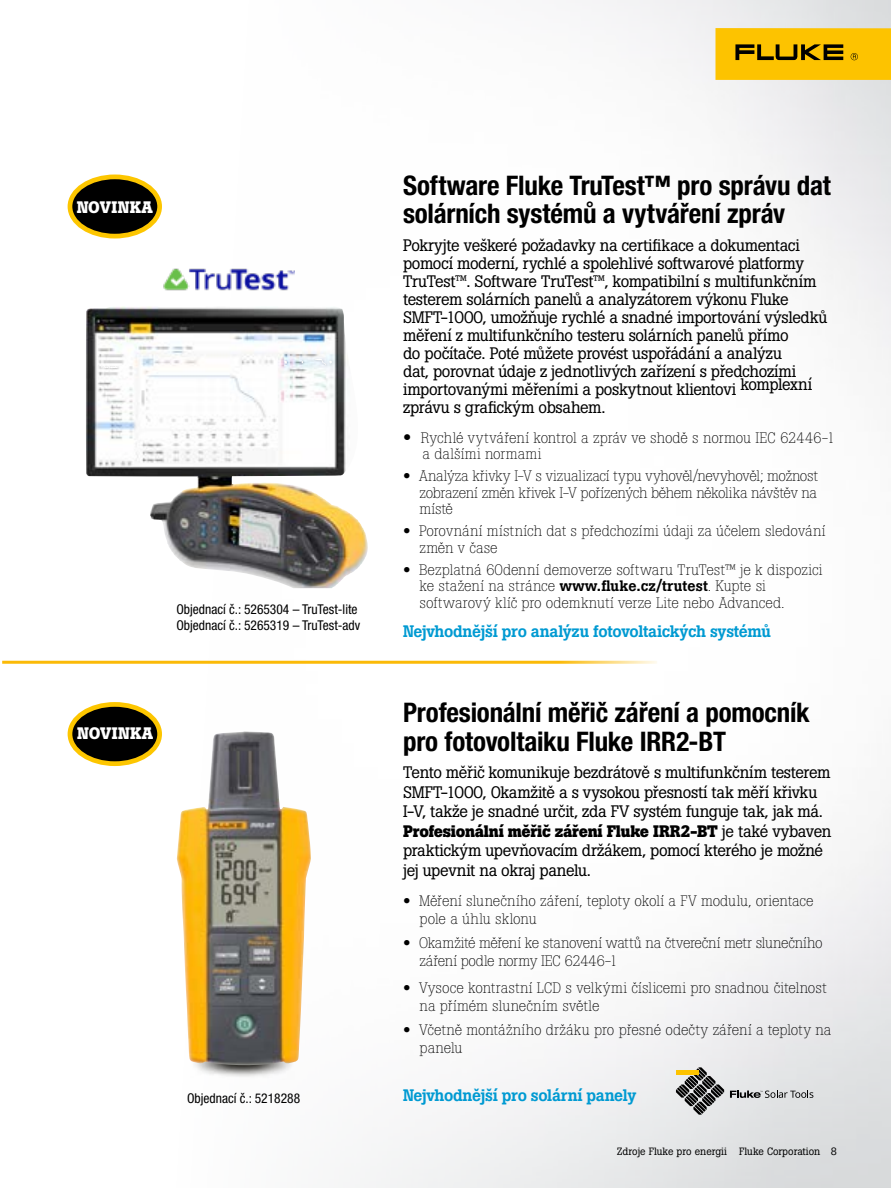
<style>
.page{position:relative;width:891px;height:1188px;background:#fff}
.page>*{position:absolute;margin:0;border:0;box-sizing:border-box;transform-origin:0 0}
.t1{font:700 condensed 27px/28.5px "Helvetica Neue LT Pro";letter-spacing:-.005em;color:#000}
.t2{font:16.5px/18px "Boton Pro";letter-spacing:-.02em;color:#000}
.t3{font:500 16.5px "Boton Pro";letter-spacing:-.02em;color:#009ad2}
.t4{font:700 16.5px "Boton Pro";letter-spacing:.02em;color:#fff}
.t5{font:300 15px/16.5px "Boton Pro";letter-spacing:-.005em;color:#000}
.t6{font:condensed 13.5px/16.2px "Helvetica Neue LT Pro";color:#000}
.t7{font:10.5px "Boton Pro";color:#000}
.s1{font-family:"Helvetica Neue LT Pro";font-weight:100;font-stretch:expanded;font-size:16.5px}
.s2{font-family:"Helvetica Neue LT Pro";font-weight:100;font-stretch:expanded}
.s3{font-weight:500}
.s4{font-weight:700}
</style>
<div class="page">
<img style="left:2px;top:0;width:889px;height:1188px">
<hr style="left:0;top:0;width:1px;height:131px;background:#6bb9cf">
<svg style="left:676px;top:1067px;width:48px;height:48px;background:#909091"></svg>
<div style="left:676px;top:1070px;width:23px;height:5px;background:#fdc300"></div>
<svg style="left:730px;top:1090px;width:83px;height:8px"></svg>
<img style="left:191px;top:1067px;width:103px;height:13px">
<img style="left:177px;top:731px;width:134px;height:336px">
<img style="left:86px;top:306px;width:291px;height:282px">
<img style="left:163px;top:266px;width:132px;height:27px">
<hr style="left:2px;top:661px;width:655px;height:3px;background:#fbba07">
<div style="left:70px;top:704px;width:90px;height:60px;background:#000;border-radius:50%"></div>
<div style="left:68px;top:702px;width:94px;height:64px;border:5px solid #fdc600;border-radius:50%"></div>
<div style="left:70px;top:177px;width:90px;height:59px;background:#000;border-radius:50%"></div>
<div style="left:68px;top:175px;width:94px;height:64px;border:5px solid #fdc600;border-radius:50%"></div>
<div style="left:716px;top:28px;width:175px;height:52px;background:#fdc300"></div>
<svg style="left:735px;top:44px;width:108px;height:16px"></svg>
<svg style="left:851px;top:53px;width:7px;height:7px"></svg>
<p class="t4" style="left:77px;top:197px;width:78px">NOVINKA</p>
<p class="t6" style="left:176px;top:601px;width:186px">Objednací č.: 5265304 – TruTest‑lite<br>Objednací č.: 5265319 – TruTest‑adv</p>
<p class="t4" style="left:77px;top:723px;width:78px">NOVINKA</p>
<p class="t6" style="left:187px;top:1090px;width:115px">Objednací č.: 5218288</p>
<h1 class="t1" style="left:403px;top:171px;width:429px">Software Fluke TruTest™ pro správu dat solárních systémů a vytváření zpráv</h1>
<p class="t2" style="left:403px;top:236px;width:426px">Pokryjte veškeré požadavky na certifikace a dokumentaci pomocí moderní, rychlé a spolehlivé softwarové platformy TruTest™. Software TruTest™, kompatibilní s multifunkčním testerem solárních panelů a analyzátorem výkonu Fluke SMFT‑1000, umožňuje rychlé a snadné importování výsledků měření z multifunkčního testeru solárních panelů přímo<br>do počítače. Poté můžete provést uspořádání a analýzu<br>dat, porovnat údaje z jednotlivých zařízení s předchozími importovanými měřeními a poskytnout klientovi komplexní zprávu s grafickým obsahem.</p>
<p class="t5" style="left:423px;top:430px;width:414px;text-indent:-20px"><span class="s1">•</span> Rychlé vytváření kontrol a zpráv ve shodě s normou IEC 62446‑1 a dalšími normami</p>
<p class="t5" style="left:420px;top:468px;width:400px;text-align:justify;text-indent:-16px"><span class="s2">•</span> Analýza křivky I‑V s vizualizací typu vyhověl/nevyhověl; možnost zobrazení změn křivek I‑V pořízených během několika návštěv na místě</p>
<p class="t5" style="left:420px;top:523px;width:408px;text-indent:-16px"><span class="s2">•</span> Porovnání místních dat s předchozími údaji za účelem sledování změn v čase</p>
<p class="t5" style="left:420px;top:561px;width:404px;text-indent:-16px"><span class="s2">•</span> Bezplatná 60denní demoverze softwaru TruTest™ je k dispozici ke stažení na stránce <span class="s3">www.fluke.cz/trutest</span>. Kupte si softwarový klíč pro odemknutí verze Lite nebo Advanced.</p>
<p class="t3" style="left:403px;top:620px;width:369px">Nejvhodnější pro analýzu fotovoltaických systémů</p>
<h1 class="t1" style="left:403px;top:698px;width:408px">Profesionální měřič záření a pomocník pro fotovoltaiku Fluke IRR2‑BT</h1>
<p class="t2" style="left:403px;top:763px;width:430px;line-height:19.5px">Tento měřič komunikuje bezdrátově s multifunkčním testerem SMFT‑1000, Okamžitě a s vysokou přesností tak měří křivku I‑V, takže je snadné určit, zda FV systém funguje tak, jak má.<br><span class="s4">Profesionální měřič záření Fluke IRR2‑BT</span> je také vybaven praktickým upevňovacím držákem, pomocí kterého je možné jej upevnit na okraj panelu.</p>
<p class="t5" style="left:420px;top:892px;width:396px;line-height:18px;text-indent:-16px"><span class="s2">•</span> Měření slunečního záření, teploty okolí a FV modulu, orientace pole a úhlu sklonu</p>
<p class="t5" style="left:420px;top:934px;width:405px;line-height:18px;text-indent:-16px"><span class="s2">•</span> Okamžité měření ke stanovení wattů na čtvereční metr slunečního záření podle normy IEC 62446‑1</p>
<p class="t5" style="left:420px;top:979px;width:409px;line-height:18px;text-indent:-16px"><span class="s2">•</span> Vysoce kontrastní LCD s velkými číslicemi pro snadnou čitelnost na přímém slunečním světle</p>
<p class="t5" style="left:420px;top:1021px;width:413px;line-height:18px;text-indent:-16px"><span class="s2">•</span> Včetně montážního držáku pro přesné odečty záření a teploty na panelu</p>
<p class="t3" style="left:403px;top:1085px;width:235px">Nejvhodnější pro solární panely</p>
<p class="t7" style="left:617px;top:1145px;width:222px">Zdroje Fluke pro energii Fluke Corporation 8</p>
</div>
